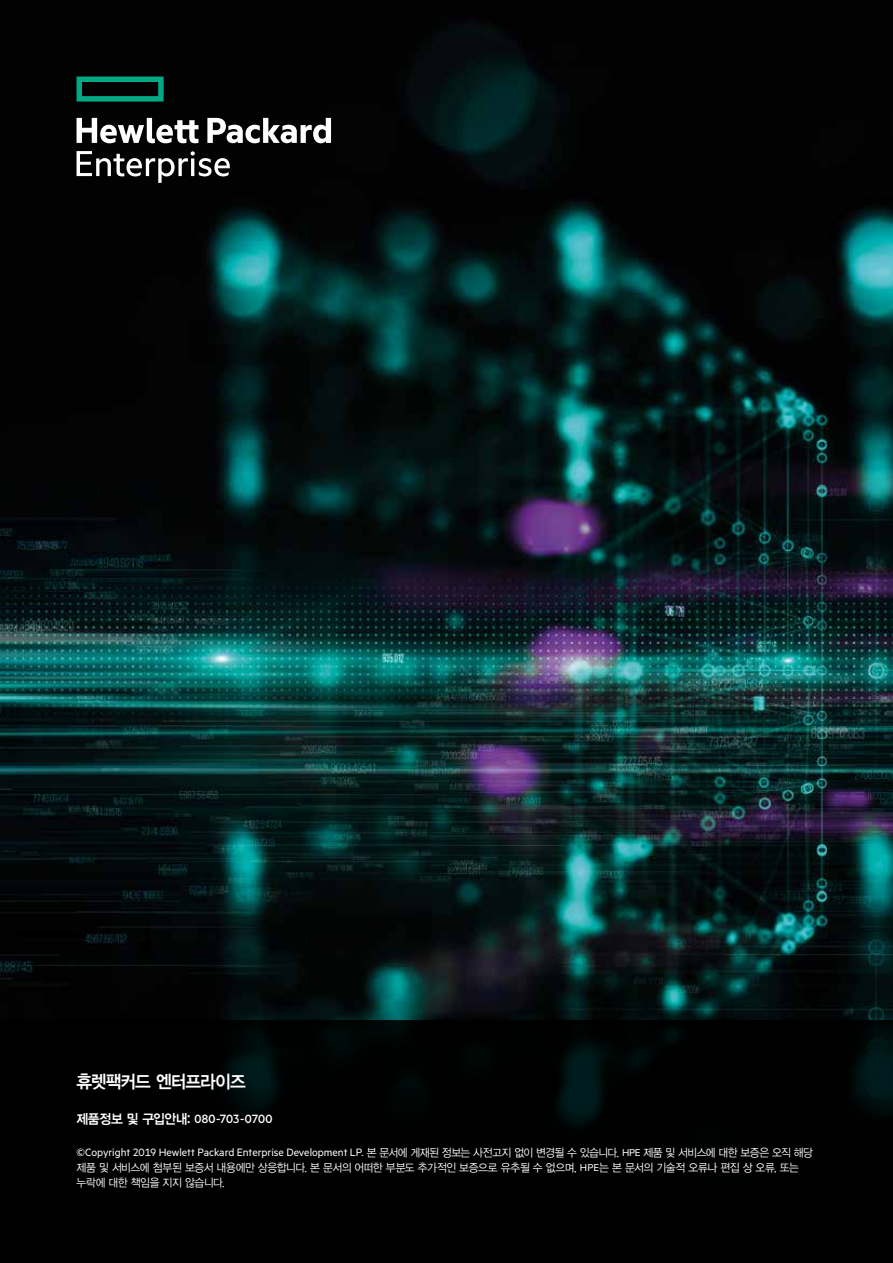
<style>
.page{position:relative;width:893px;height:1263px;background:#fff}
.page>*{position:absolute;margin:0;border:0;box-sizing:border-box;transform-origin:0 0}
.t1{font:18px "YDGO14";letter-spacing:-.06em;color:#fff;scale:.95 1}
.t2{font:500 13.5px "Metric HPE";letter-spacing:-.015em;color:#fff}
.t3{font:12px "Metric HPE";letter-spacing:-.005em;color:#fff}
.t4{font:11.25px/15px "YDGO12";letter-spacing:-.04em;color:#fff;scale:.95 1}
.s1{font-family:"YDGO14";font-weight:400}
.s2{font-family:"YDGO12";font-size:11.25px}
.s3{font-size:11.25px}
.s4{font-family:"Metric HPE"}
</style>
<div class="page">
<img style="left:0;top:0;width:893px;height:1263px">
<svg style="left:77px;top:77px;width:87px;height:25px;background:#005240"></svg>
<svg style="left:77px;top:118px;width:254px;height:65px"></svg>
<h1 class="t1" style="left:77px;top:1073px;width:180px">휴렛팩커드 엔터프라이즈</h1>
<p class="t2" style="left:77px;top:1111px;width:197px"><span class="s1">제품정보 및 구입안내:</span> 080-703-0700</p>
<p class="t3" style="left:77px;top:1146px;width:738px">©Copyright 2019 Hewlett Packard Enterprise Development LP. <span class="s2">본 문서에 게재된 정보는 사전고지 없이 변경될 수 있습니다.</span> <span class="s3">HPE</span> <span class="s2">제품 및 서비스에 대한 보증은 오직 해당</span></p>
<p class="t4" style="left:77px;top:1161px;width:762px">제품 및 서비스에 첨부된 보증서 내용에만 상응합니다. 본 문서의 어떠한 부분도 추가적인 보증으로 유추될 수 없으며, <span class="s4">HPE</span>는 본 문서의 기술적 오류나 편집 상 오류, 또는 누락에 대한 책임을 지지 않습니다.</p>
</div>
